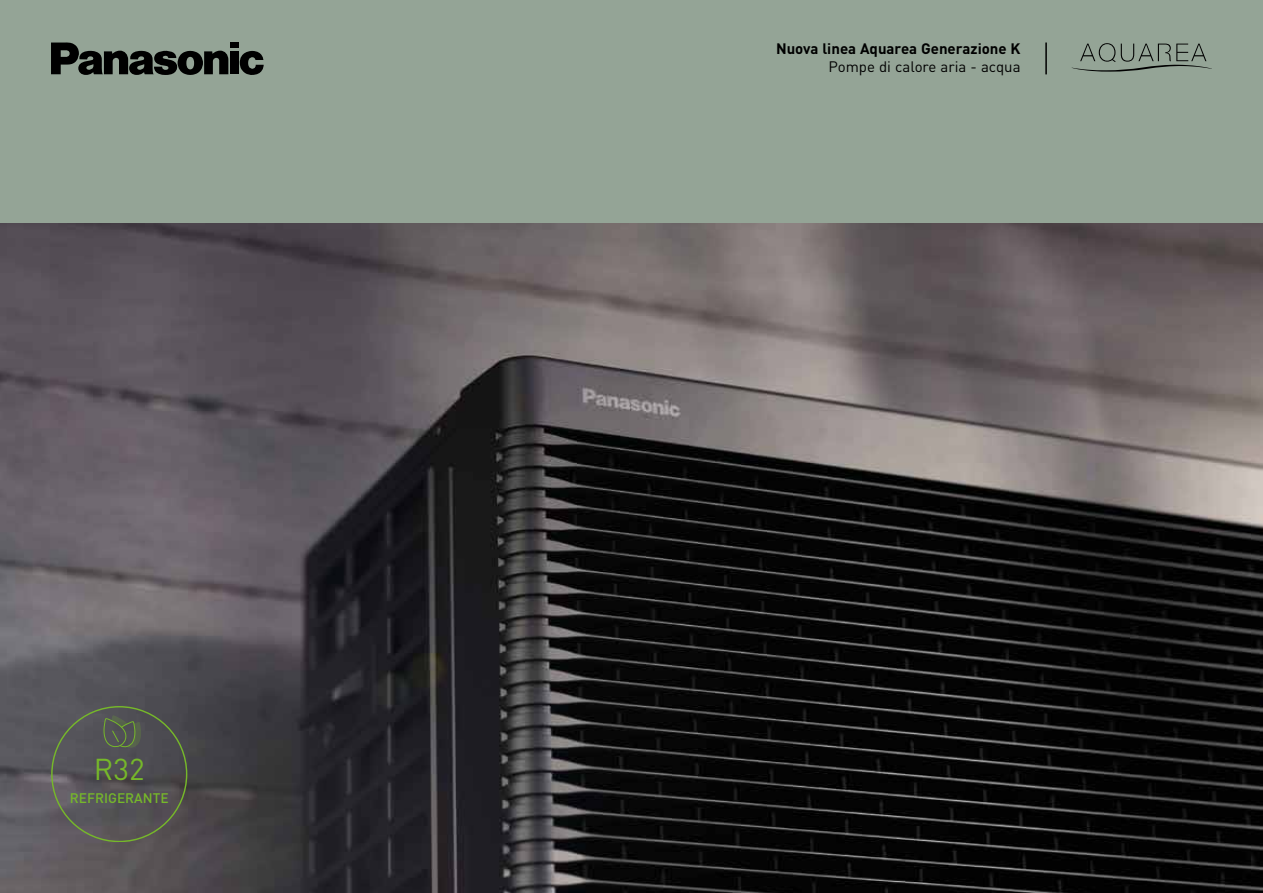
<style>
.page{position:relative;width:1263px;height:893px;background:#94a496}
.page>*{position:absolute;margin:0;border:0;box-sizing:border-box;transform-origin:0 0}
.t1{font:29.85px "DIN Pro";color:#76b82a}
.t2{font:700 15px "DIN Pro";color:#000}
.t3{font:15px "DIN Pro";color:#000}
.t4{font:500 13.65px "DIN Pro";color:#76b82a}
</style>
<div class="page">
<img style="left:0;top:223px;width:1263px;height:670px">
<svg style="left:103px;top:715px;width:38px;height:33px"></svg>
<svg style="left:1071px;top:43px;width:141px;height:29px"></svg>
<hr style="left:1045px;top:43px;width:2px;height:31px;background:#000">
<svg style="left:51px;top:43px;width:177px;height:32px"></svg>
<div style="left:230px;top:51px;width:9px;height:23px;background:#000"></div>
<div style="left:230px;top:43px;width:9px;height:5px;background:#000"></div>
<svg style="left:240px;top:51px;width:24px;height:24px"></svg>
<h1 class="t1" style="left:94px;top:746px;width:52px">R32</h1>
<p class="t4" style="left:70px;top:787px;width:100px">REFRIGERANTE</p>
<p class="t2" style="left:776px;top:37px;width:246px">Nuova linea Aquarea Generazione K</p>
<p class="t3" style="left:828px;top:55px;width:194px">Pompe di calore aria - acqua</p>
</div>
